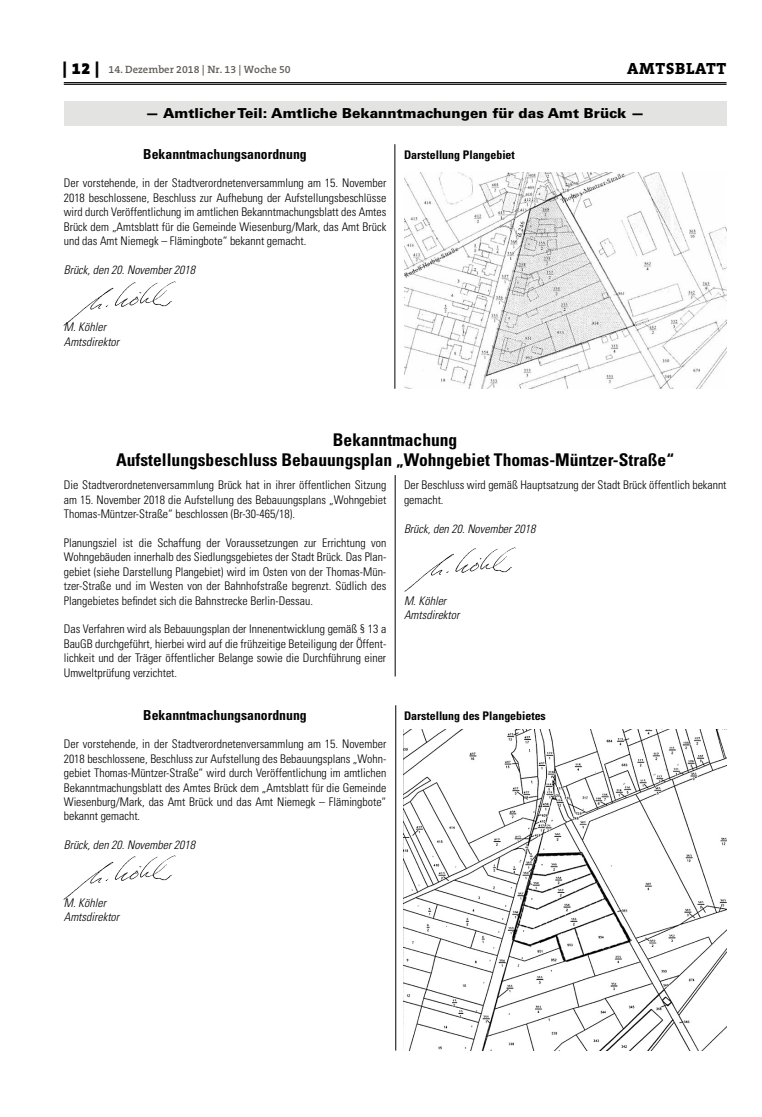
<style>
.page{position:relative;width:762px;height:1117px;background:#fff}
.page>*{position:absolute;margin:0;border:0;box-sizing:border-box;transform-origin:0 0}
.t1{font:700 condensed 17.5px/20px "Univers";color:#000;text-align:center}
.t2{font:800 16.25px "The Serif B W8";letter-spacing:.045em;color:#000}
.t3{font:900 13.75px "Univers";letter-spacing:.005em;color:#000}
.t4{font:700 condensed 13.75px "Univers";color:#000}
.t5{font:300 condensed 11.88px/14.4px "Univers";color:#000;text-align:justify}
.t6{font:italic 300 condensed 11.88px/14.4px "Univers";color:#000}
.t7{font:700 condensed 11.88px "Univers";color:#000}
.t8{font:600 10.62px "The Serif B W6";color:#615c58}
.s1{font-family:"The Serif B W9";font-weight:900;font-size:16.25px;color:#000}
</style>
<div class="page">
<hr style="left:64px;top:82px;width:662px;height:1px;background:#000">
<hr style="left:64px;top:84px;width:662px;height:1px;background:#000">
<img style="left:405px;top:547px;width:110px;height:44px">
<img style="left:64px;top:855px;width:111px;height:44px">
<img style="left:64px;top:281px;width:111px;height:45px">
<img style="left:404px;top:173px;width:322px;height:215px">
<hr style="left:395px;top:475px;width:1px;height:201px;background:#000">
<img style="left:404px;top:729px;width:322px;height:321px">
<div style="left:64px;top:101px;width:662px;height:25px;background:#e3e3e2"></div>
<hr style="left:395px;top:144px;width:1px;height:244px;background:#000">
<hr style="left:395px;top:705px;width:1px;height:345px;background:#000">
<p class="t8" style="left:63px;top:63px;width:230px"><span class="s1">| 12 |</span> 14. Dezember 2018 | Nr. 13 | Woche 50</p>
<h2 class="t2" style="left:627px;top:58px;width:101px">AMTSBLATT</h2>
<p class="t3" style="left:146px;top:104px;width:500px">— Amtlicher Teil: Amtliche Bekanntmachungen für das Amt Brück —</p>
<p class="t7" style="left:404px;top:147px;width:112px">Darstellung Plangebiet</p>
<p class="t4" style="left:143px;top:145px;width:165px">Bekanntmachungsanordnung</p>
<p class="t5" style="left:64px;top:176px;width:324px">Der vorstehende, in der Stadtverordnetenversammlung am 15. November 2018 beschlossene, Beschluss zur Aufhebung der Aufstellungsbeschlüsse wird durch Veröffentlichung im amtlichen Bekanntmachungsblatt des Amtes Brück dem „Amtsblatt für die Gemeinde Wiesenburg/Mark, das Amt Brück und das Amt Niemegk – Flämingbote“ bekannt gemacht.</p>
<p class="t6" style="left:64px;top:262px;width:133px">Brück, den 20. November 2018</p>
<p class="t6" style="left:64px;top:320px;width:57px">M. Köhler<br>Amtsdirektor</p>
<h1 class="t1" style="left:116px;top:430px;width:559px">Bekanntmachung<br>Aufstellungsbeschluss Bebauungsplan „Wohngebiet Thomas-Müntzer-Straße“</h1>
<p class="t5" style="left:64px;top:478px;width:324px">Die Stadtverordnetenversammlung Brück hat in ihrer öffentlichen Sitzung am 15. November 2018 die Aufstellung des Bebauungsplans „Wohngebiet Thomas-Müntzer-Straße“ beschlossen (Br-30-465/18).</p>
<p class="t5" style="left:64px;top:535px;width:324px">Planungsziel ist die Schaffung der Voraussetzungen zur Errichtung von Wohngebäuden innerhalb des Siedlungsgebietes der Stadt Brück. Das Plan&shy;gebiet (siehe Darstellung Plangebiet) wird im Osten von der Thomas-Mün&shy;tzer-Straße und im Westen von der Bahnhofstraße begrenzt. Südlich des Plangebietes befindet sich die Bahnstrecke Berlin-Dessau.</p>
<p class="t5" style="left:64px;top:622px;width:324px">Das Verfahren wird als Bebauungsplan der Innenentwicklung gemäß § 13 a BauGB durchgeführt, hierbei wird auf die frühzeitige Beteiligung der Öffent&shy;lichkeit und der Träger öffentlicher Belange sowie die Durchführung einer Umweltprüfung verzichtet.</p>
<p class="t5" style="left:404px;top:478px;width:324px">Der Beschluss wird gemäß Hauptsatzung der Stadt Brück öffentlich bekannt gemacht.</p>
<p class="t6" style="left:404px;top:521px;width:133px">Brück, den 20. November 2018</p>
<p class="t6" style="left:404px;top:593px;width:57px">M. Köhler<br>Amtsdirektor</p>
<p class="t4" style="left:143px;top:706px;width:165px">Bekanntmachungsanordnung</p>
<p class="t5" style="left:64px;top:736px;width:324px">Der vorstehende, in der Stadtverordnetenversammlung am 15. November 2018 beschlossene, Beschluss zur Aufstellung des Bebauungsplans „Wohn&shy;gebiet Thomas-Müntzer-Straße“ wird durch Veröffentlichung im amtlichen Bekanntmachungsblatt des Amtes Brück dem „Amtsblatt für die Gemeinde Wiesenburg/Mark, das Amt Brück und das Amt Niemegk – Flämingbote“ bekannt gemacht.</p>
<p class="t6" style="left:64px;top:837px;width:133px">Brück, den 20. November 2018</p>
<p class="t7" style="left:404px;top:708px;width:143px">Darstellung des Plangebietes</p>
<p class="t6" style="left:64px;top:895px;width:57px">M. Köhler<br>Amtsdirektor</p>
</div>
